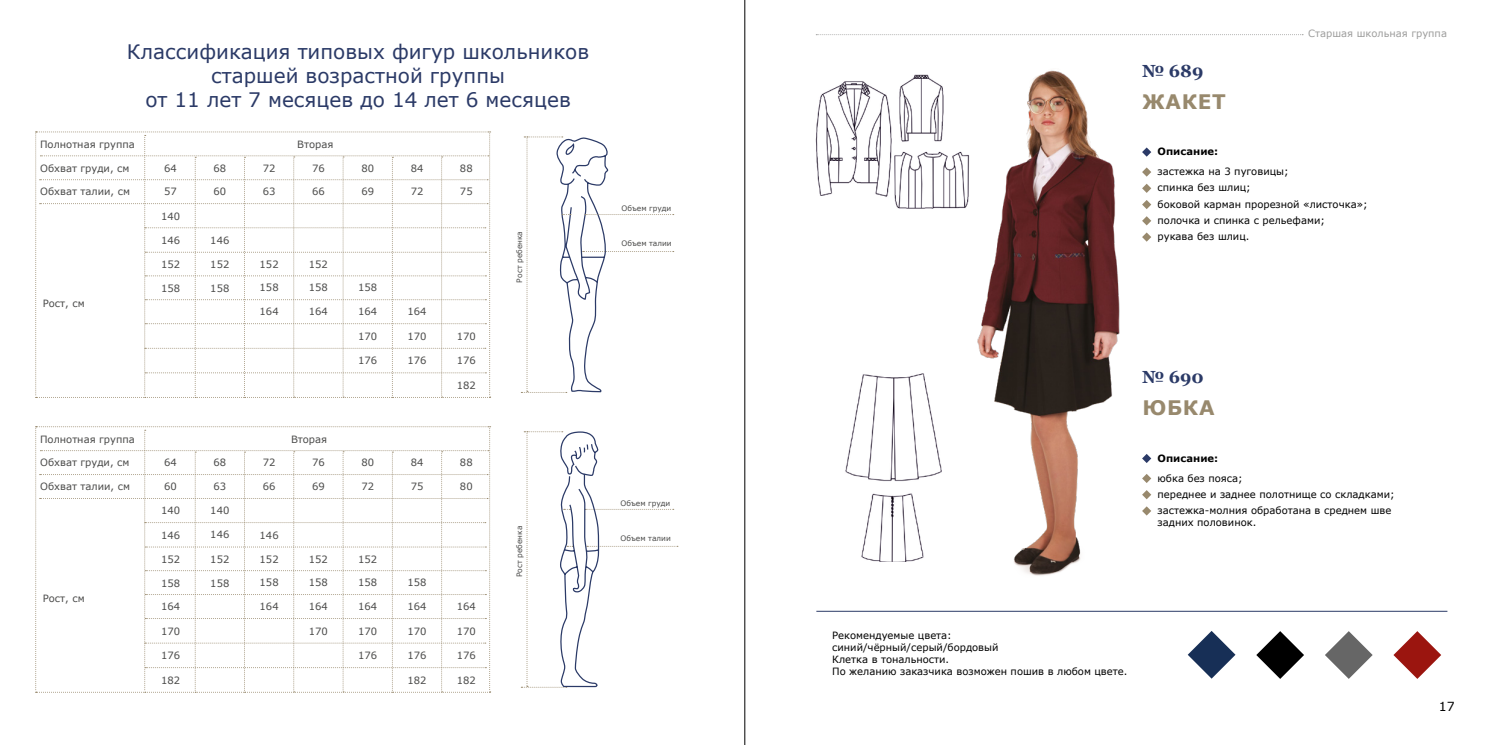
<style>
.page{position:relative;width:1489px;height:745px;background:#fff}
.page>*{position:absolute;margin:0;border:0;box-sizing:border-box;transform-origin:0 0}
.t1{font:20px/24px "Verdana";color:#2b3a67;text-align:center}
.t2{font:700 20px "Verdana";letter-spacing:.035em;color:#98896d}
.t3{font:700 17.5px "Georgia";color:#2b3a67}
.t4{font:12.5px "Verdana";color:#000}
.t5{font:10px "Verdana";color:#4a4a49}
.t6{font:10px/16.2px "Verdana";color:#000}
.t7{font:10px "Verdana";color:#9d9d9c}
.t8{font:700 10px "Verdana";color:#000}
.t9{font:7.5px "Verdana";color:#4a4a49}
</style>
<div class="page">
<svg style="left:816px;top:34px;width:486px;height:1px"></svg>
<hr style="left:744px;top:0;width:1px;height:744px;background:#000">
<svg style="left:35px;top:131px;width:455px;height:267px"></svg>
<svg style="left:35px;top:426px;width:455px;height:266px"></svg>
<svg style="left:521px;top:136px;width:152px;height:257px"></svg>
<svg style="left:521px;top:431px;width:157px;height:256px"></svg>
<svg style="left:1187px;top:631px;width:48px;height:47px"></svg>
<svg style="left:1256px;top:631px;width:47px;height:47px"></svg>
<svg style="left:1325px;top:631px;width:47px;height:47px"></svg>
<svg style="left:1393px;top:631px;width:47px;height:47px"></svg>
<hr style="left:816px;top:610px;width:631px;height:1px;background:#2b3a67">
<svg style="left:1142px;top:167px;width:9px;height:9px"></svg>
<svg style="left:1142px;top:474px;width:9px;height:8px"></svg>
<svg style="left:1142px;top:147px;width:9px;height:10px"></svg>
<svg style="left:1142px;top:454px;width:9px;height:9px"></svg>
<svg style="left:1142px;top:183px;width:9px;height:10px"></svg>
<svg style="left:1142px;top:490px;width:9px;height:9px"></svg>
<svg style="left:1142px;top:200px;width:9px;height:9px"></svg>
<svg style="left:1142px;top:506px;width:9px;height:9px"></svg>
<svg style="left:1142px;top:216px;width:9px;height:9px"></svg>
<svg style="left:1142px;top:232px;width:9px;height:9px"></svg>
<img style="left:977px;top:70px;width:143px;height:506px">
<img style="left:815px;top:74px;width:155px;height:135px">
<img style="left:845px;top:373px;width:97px;height:187px">
<h1 class="t1" style="left:127px;top:40px;width:464px">Классификация типовых фигур школьников старшей возрастной группы<br>от 11 лет 7 месяцев до 14 лет 6 месяцев</h1>
<p class="t5" style="left:40px;top:137px;width:96px">Полнотная группа</p>
<p class="t5" style="left:297px;top:137px;width:38px">Вторая</p>
<p class="t5" style="left:40px;top:161px;width:91px">Обхват груди, см</p>
<p class="t5" style="left:164px;top:161px;width:14px">64</p>
<p class="t5" style="left:213px;top:161px;width:14px">68</p>
<p class="t5" style="left:263px;top:161px;width:14px">72</p>
<p class="t5" style="left:312px;top:161px;width:14px">76</p>
<p class="t5" style="left:361px;top:161px;width:14px">80</p>
<p class="t5" style="left:410px;top:161px;width:14px">84</p>
<p class="t5" style="left:460px;top:161px;width:14px">88</p>
<p class="t5" style="left:40px;top:185px;width:91px">Обхват талии, см</p>
<p class="t5" style="left:164px;top:185px;width:14px">57</p>
<p class="t5" style="left:213px;top:185px;width:14px">60</p>
<p class="t5" style="left:263px;top:185px;width:14px">63</p>
<p class="t5" style="left:312px;top:185px;width:14px">66</p>
<p class="t5" style="left:361px;top:185px;width:14px">69</p>
<p class="t5" style="left:410px;top:185px;width:14px">72</p>
<p class="t5" style="left:460px;top:185px;width:14px">75</p>
<p class="t5" style="left:161px;top:209px;width:21px">140</p>
<p class="t5" style="left:161px;top:233px;width:21px">146</p>
<p class="t5" style="left:161px;top:257px;width:21px">152</p>
<p class="t5" style="left:210px;top:233px;width:21px">146</p>
<p class="t5" style="left:210px;top:257px;width:21px">152</p>
<p class="t5" style="left:259px;top:257px;width:21px">152</p>
<p class="t5" style="left:309px;top:257px;width:21px">152</p>
<p class="t9" style="left:514px;top:282px;width:53px;rotate:-90deg">Рост ребенка</p>
<p class="t5" style="left:161px;top:281px;width:21px">158</p>
<p class="t5" style="left:210px;top:281px;width:21px">158</p>
<p class="t5" style="left:259px;top:281px;width:21px">158</p>
<p class="t5" style="left:309px;top:281px;width:21px">158</p>
<p class="t5" style="left:358px;top:281px;width:21px">158</p>
<p class="t5" style="left:43px;top:296px;width:43px">Рост, см</p>
<p class="t5" style="left:259px;top:304px;width:21px">164</p>
<p class="t5" style="left:309px;top:304px;width:21px">164</p>
<p class="t5" style="left:358px;top:304px;width:21px">164</p>
<p class="t5" style="left:407px;top:304px;width:21px">164</p>
<p class="t5" style="left:358px;top:329px;width:21px">170</p>
<p class="t5" style="left:407px;top:329px;width:21px">170</p>
<p class="t5" style="left:457px;top:329px;width:21px">170</p>
<p class="t5" style="left:358px;top:353px;width:21px">176</p>
<p class="t5" style="left:407px;top:353px;width:21px">176</p>
<p class="t5" style="left:457px;top:353px;width:21px">176</p>
<p class="t5" style="left:457px;top:378px;width:21px">182</p>
<p class="t5" style="left:40px;top:432px;width:96px">Полнотная группа</p>
<p class="t5" style="left:291px;top:432px;width:38px">Вторая</p>
<p class="t5" style="left:40px;top:455px;width:91px">Обхват груди, см</p>
<p class="t5" style="left:164px;top:455px;width:14px">64</p>
<p class="t5" style="left:213px;top:455px;width:14px">68</p>
<p class="t5" style="left:263px;top:455px;width:14px">72</p>
<p class="t5" style="left:312px;top:455px;width:14px">76</p>
<p class="t5" style="left:361px;top:455px;width:14px">80</p>
<p class="t5" style="left:410px;top:455px;width:14px">84</p>
<p class="t5" style="left:460px;top:455px;width:14px">88</p>
<p class="t5" style="left:40px;top:479px;width:91px">Обхват талии, см</p>
<p class="t5" style="left:164px;top:479px;width:14px">60</p>
<p class="t5" style="left:213px;top:479px;width:14px">63</p>
<p class="t5" style="left:263px;top:479px;width:14px">66</p>
<p class="t5" style="left:312px;top:479px;width:14px">69</p>
<p class="t5" style="left:361px;top:479px;width:14px">72</p>
<p class="t5" style="left:410px;top:479px;width:14px">75</p>
<p class="t5" style="left:460px;top:479px;width:14px">80</p>
<p class="t5" style="left:161px;top:503px;width:21px">140</p>
<p class="t5" style="left:210px;top:503px;width:21px">140</p>
<p class="t5" style="left:161px;top:527px;width:21px">146</p>
<p class="t5" style="left:161px;top:551px;width:21px">152</p>
<p class="t5" style="left:210px;top:527px;width:21px">146</p>
<p class="t5" style="left:210px;top:551px;width:21px">152</p>
<p class="t5" style="left:259px;top:528px;width:21px">146</p>
<p class="t5" style="left:259px;top:551px;width:21px">152</p>
<p class="t5" style="left:309px;top:551px;width:21px">152</p>
<p class="t5" style="left:358px;top:551px;width:21px">152</p>
<p class="t9" style="left:514px;top:577px;width:53px;rotate:-90deg">Рост ребенка</p>
<p class="t5" style="left:161px;top:575px;width:21px">158</p>
<p class="t5" style="left:210px;top:575px;width:21px">158</p>
<p class="t5" style="left:259px;top:575px;width:21px">158</p>
<p class="t5" style="left:309px;top:575px;width:21px">158</p>
<p class="t5" style="left:358px;top:575px;width:21px">158</p>
<p class="t5" style="left:407px;top:575px;width:21px">158</p>
<p class="t5" style="left:43px;top:591px;width:43px">Рост, см</p>
<p class="t5" style="left:161px;top:599px;width:21px">164</p>
<p class="t5" style="left:259px;top:599px;width:21px">164</p>
<p class="t5" style="left:309px;top:599px;width:21px">164</p>
<p class="t5" style="left:358px;top:599px;width:21px">164</p>
<p class="t5" style="left:407px;top:599px;width:21px">164</p>
<p class="t5" style="left:457px;top:599px;width:21px">164</p>
<p class="t5" style="left:161px;top:623px;width:21px">170</p>
<p class="t5" style="left:309px;top:623px;width:21px">170</p>
<p class="t5" style="left:358px;top:623px;width:21px">170</p>
<p class="t5" style="left:407px;top:623px;width:21px">170</p>
<p class="t5" style="left:457px;top:623px;width:21px">170</p>
<p class="t5" style="left:161px;top:648px;width:21px">176</p>
<p class="t5" style="left:358px;top:648px;width:21px">176</p>
<p class="t5" style="left:407px;top:648px;width:21px">176</p>
<p class="t5" style="left:457px;top:648px;width:21px">176</p>
<p class="t5" style="left:161px;top:672px;width:21px">182</p>
<p class="t5" style="left:407px;top:672px;width:21px">182</p>
<p class="t5" style="left:457px;top:672px;width:21px">182</p>
<p class="t9" style="left:621px;top:203px;width:51px">Объем груди</p>
<p class="t9" style="left:621px;top:238px;width:52px">Объем талии</p>
<p class="t9" style="left:620px;top:497px;width:51px">Объем груди</p>
<p class="t9" style="left:620px;top:533px;width:52px">Объем талии</p>
<h2 class="t3" style="left:1141px;top:59px;width:63px">№ 689</h2>
<h1 class="t2" style="left:1142px;top:87px;width:85px">ЖАКЕТ</h1>
<p class="t8" style="left:1157px;top:144px;width:62px">Описание:</p>
<p class="t7" style="left:1308px;top:27px;width:140px">Старшая школьная группа</p>
<p class="t6" style="left:1157px;top:163px;width:212px">застежка на 3 пуговицы;<br>спинка без шлиц;<br>боковой карман прорезной «листочка»; полочка и спинка с рельефами;<br>рукава без шлиц.</p>
<h2 class="t3" style="left:1141px;top:365px;width:63px">№ 690</h2>
<h1 class="t2" style="left:1142px;top:393px;width:74px">ЮБКА</h1>
<p class="t8" style="left:1157px;top:450px;width:62px">Описание:</p>
<p class="t6" style="left:1157px;top:469px;width:239px">юбка без пояса;<br>переднее и заднее полотнище со складками; застежка-молния обработана в среднем шве</p>
<p class="t6" style="left:1157px;top:514px;width:100px">задних половинок.</p>
<p class="t6" style="left:832px;top:628px;width:297px;line-height:12px">Рекомендуемые цвета:<br>синий/чёрный/серый/бордовый<br>Клетка в тональности.<br>По желанию заказчика возможен пошив в любом цвете.</p>
<p class="t4" style="left:1438px;top:697px;width:17px">17</p>
</div>
